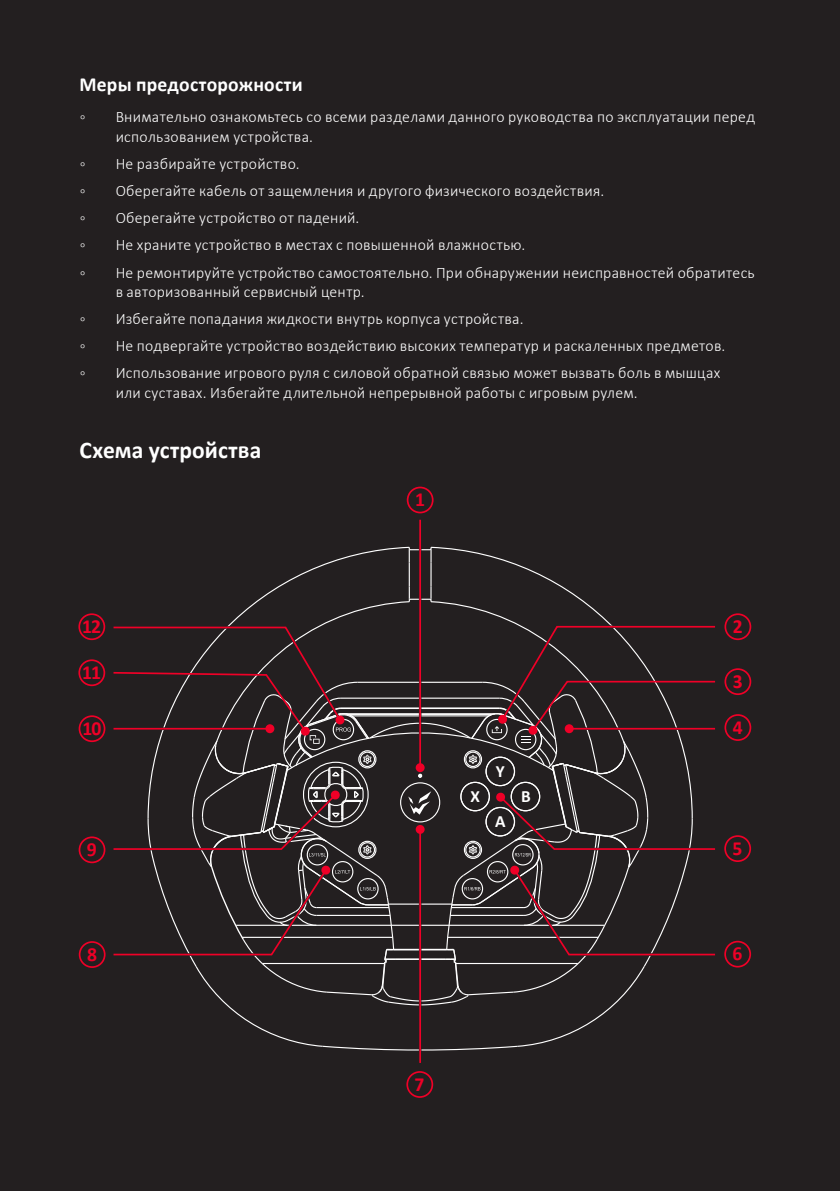
<style>
.page{position:relative;width:840px;height:1191px;background:#fff}
.page>*{position:absolute;margin:0;border:0;box-sizing:border-box;transform-origin:0 0}
.t1{font:700 24px "Calibri";letter-spacing:.005em;color:#fff}
.t2{font:700 20px "Calibri";letter-spacing:.01em;color:#fff}
.t3{font:700 20px "Calibri";color:#ef0027}
.t4{font:700 17.2px "Calibri";color:#fff}
.t5{font:300 16px/19.2px "Calibri";letter-spacing:.02em;color:#fff}
</style>
<div class="page">
<div style="left:0;top:0;width:839px;height:1191px;background:#231f20"></div>
<div style="left:79px;top:941px;width:26px;height:27px;border:2px solid #ef0027;border-radius:50%"></div>
<div style="left:79px;top:836px;width:26px;height:27px;border:2px solid #ef0027;border-radius:50%"></div>
<div style="left:79px;top:715px;width:26px;height:27px;border:2px solid #ef0027;border-radius:50%"></div>
<div style="left:724px;top:714px;width:26px;height:27px;border:2px solid #ef0027;border-radius:50%"></div>
<div style="left:724px;top:668px;width:26px;height:27px;border:2px solid #ef0027;border-radius:50%"></div>
<div style="left:724px;top:613px;width:26px;height:27px;border:2px solid #ef0027;border-radius:50%"></div>
<div style="left:406px;top:1071px;width:27px;height:26px;border:2px solid #ef0027;border-radius:50%"></div>
<div style="left:723px;top:835px;width:27px;height:27px;border:2px solid #ef0027;border-radius:50%"></div>
<div style="left:406px;top:486px;width:27px;height:27px;border:2px solid #ef0027;border-radius:50%"></div>
<hr style="left:419px;top:520px;width:2px;height:248px;background:#ef0027">
<div style="left:723px;top:940px;width:27px;height:27px;border:2px solid #ef0027;border-radius:50%"></div>
<hr style="left:419px;top:829px;width:2px;height:234px;background:#ef0027">
<svg style="left:113px;top:547px;width:616px;height:504px"></svg>
<div style="left:78px;top:659px;width:27px;height:27px;border:2px solid #ef0027;border-radius:50%"></div>
<div style="left:78px;top:613px;width:27px;height:27px;border:2px solid #ef0027;border-radius:50%"></div>
<p class="t2" style="left:80px;top:70px;width:224px">Меры предосторожности</p>
<p class="t5" style="left:80px;top:107px;width:8px">◦</p>
<p class="t5" style="left:116px;top:107px;width:640px">Внимательно ознакомьтесь со всеми разделами данного руководства по эксплуатации перед использованием устройства.</p>
<p class="t5" style="left:80px;top:154px;width:8px">◦</p>
<p class="t5" style="left:116px;top:154px;width:185px">Не разбирайте устройство.</p>
<p class="t5" style="left:80px;top:181px;width:8px">◦</p>
<p class="t5" style="left:116px;top:181px;width:489px">Оберегайте кабель от защемления и другого физического воздействия.</p>
<p class="t5" style="left:80px;top:208px;width:8px">◦</p>
<p class="t5" style="left:116px;top:208px;width:245px">Оберегайте устройство от падений.</p>
<p class="t5" style="left:80px;top:235px;width:8px">◦</p>
<p class="t5" style="left:116px;top:235px;width:411px">Не храните устройство в местах с повышенной влажностью.</p>
<p class="t5" style="left:80px;top:262px;width:8px">◦</p>
<p class="t5" style="left:116px;top:262px;width:640px">Не ремонтируйте устройство самостоятельно. При обнаружении неисправностей обратитесь в авторизованный сервисный центр.</p>
<p class="t5" style="left:80px;top:309px;width:8px">◦</p>
<p class="t5" style="left:116px;top:309px;width:409px">Избегайте попадания жидкости внутрь корпуса устройства.</p>
<p class="t5" style="left:80px;top:336px;width:8px">◦</p>
<p class="t5" style="left:116px;top:336px;width:610px">Не подвергайте устройство воздействию высоких температур и раскаленных предметов.</p>
<p class="t5" style="left:80px;top:363px;width:8px">◦</p>
<p class="t5" style="left:116px;top:363px;width:605px">Использование игрового руля с силовой обратной связью может вызвать боль в мышцах или суставах. Избегайте длительной непрерывной работы с игровым рулем.</p>
<h1 class="t1" style="left:80px;top:433px;width:183px">Схема устройства</h1>
<p class="t3" style="left:82px;top:612px;width:21px">12</p>
<p class="t3" style="left:82px;top:658px;width:20px">11</p>
<p class="t3" style="left:415px;top:485px;width:11px">1</p>
<p class="t3" style="left:732px;top:612px;width:11px">2</p>
<p class="t3" style="left:732px;top:667px;width:11px">3</p>
<p class="t3" style="left:82px;top:714px;width:20px">10</p>
<p class="t3" style="left:732px;top:713px;width:11px">4</p>
<p class="t3" style="left:87px;top:835px;width:11px">9</p>
<p class="t3" style="left:87px;top:940px;width:11px">8</p>
<p class="t4" style="left:495px;top:758px;width:10px">Y</p>
<p class="t4" style="left:495px;top:809px;width:12px">A</p>
<p class="t4" style="left:470px;top:784px;width:11px">X</p>
<p class="t4" style="left:521px;top:784px;width:11px">B</p>
<p class="t3" style="left:414px;top:1069px;width:11px">7</p>
<p class="t3" style="left:732px;top:834px;width:11px">5</p>
<p class="t3" style="left:732px;top:939px;width:11px">6</p>
</div>
